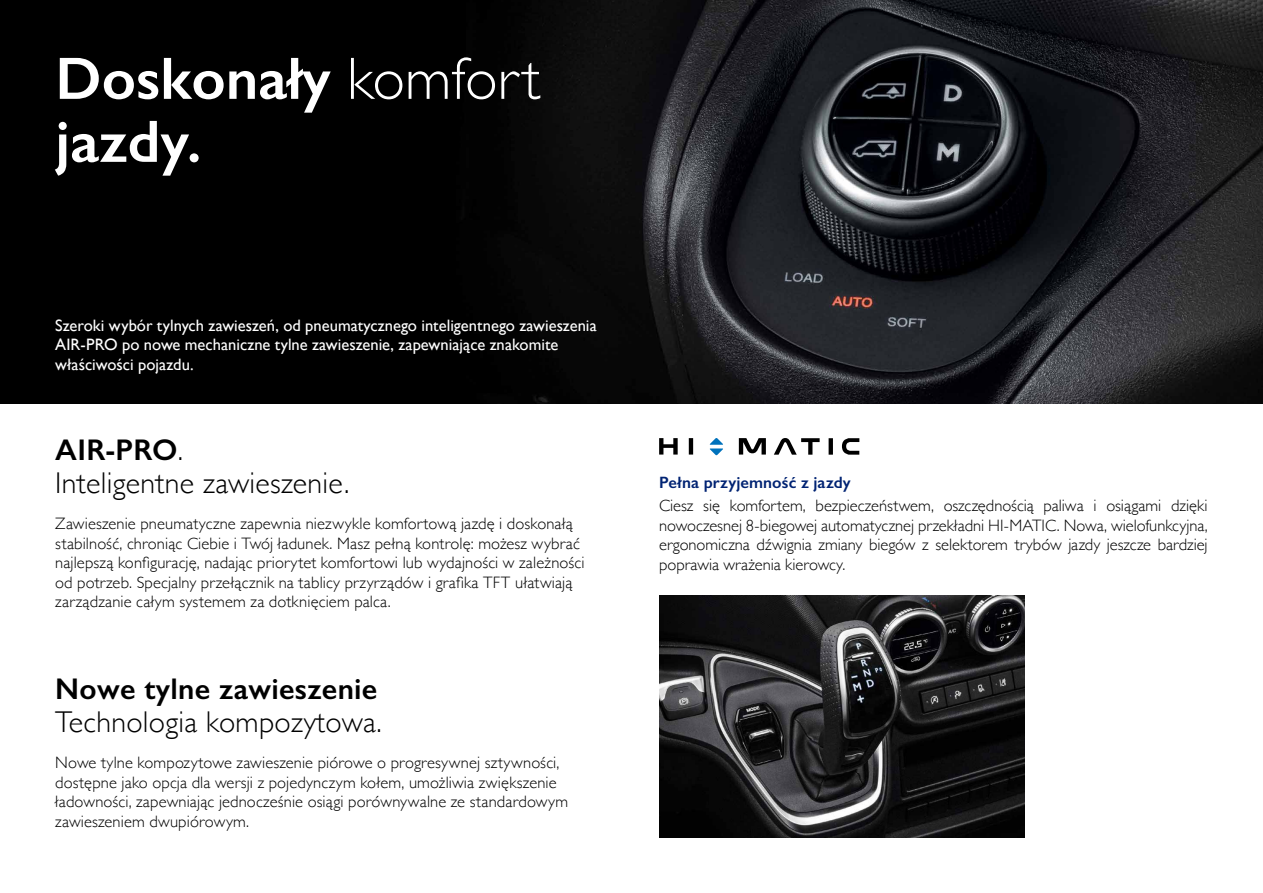
<style>
.page{position:relative;width:1263px;height:893px;background:#fff}
.page>*{position:absolute;margin:0;border:0;box-sizing:border-box;transform-origin:0 0}
.t1{font:600 60px/63px "Gill Sans";color:#fff}
.t2{font:300 30px/33px "Gill Sans";letter-spacing:.01em;color:#000}
.t3{font:600 30px "Gill Sans";letter-spacing:.01em;color:#000}
.t4{font:300 16.5px/19.5px "Gill Sans";letter-spacing:.01em;color:#000}
.t5{font:16.5px/19.5px "Gill Sans";color:#fff}
.t6{font:600 16.5px "Gill Sans";letter-spacing:.01em;color:#002373}
.s1{font-weight:300}
.s2{font-weight:600}
</style>
<div class="page">
<div style="left:0;top:0;width:1263px;height:404px;background:#000"></div>
<img style="left:534px;top:0;width:729px;height:404px">
<img style="left:659px;top:595px;width:366px;height:243px">
<svg style="left:659px;top:438px;width:200px;height:17px"></svg>
<h1 class="t1" style="left:55px;top:47px;width:487px">Doskonały <span class="s1">komfort </span>jazdy.</h1>
<p class="t5" style="left:55px;top:315px;width:543px">Szeroki wybór tylnych zawieszeń, od pneumatycznego inteligentnego zawieszenia<br>AIR-PRO po nowe mechaniczne tylne zawieszenie, zapewniające znakomite właściwości pojazdu.</p>
<h2 class="t2" style="left:55px;top:432px;width:296px"><span class="s2">AIR-PRO</span>.<br>Inteligentne zawieszenie.</h2>
<p class="t4" style="left:55px;top:513px;width:531px">Zawieszenie pneumatyczne zapewnia niezwykle komfortową jazdę i doskonałą stabilność, chroniąc Ciebie i Twój ładunek. Masz pełną kontrolę: możesz wybrać najlepszą konfigurację, nadając priorytet komfortowi lub wydajności w zależności od potrzeb. Specjalny przełącznik na tablicy przyrządów i grafika TFT ułatwiają zarządzanie całym systemem za dotknięciem palca.</p>
<h2 class="t3" style="left:55px;top:670px;width:324px">Nowe tylne zawieszenie</h2>
<h2 class="t2" style="left:55px;top:704px;width:328px">Technologia kompozytowa.</h2>
<p class="t4" style="left:55px;top:752px;width:514px">Nowe tylne kompozytowe zawieszenie piórowe o progresywnej sztywności, dostępne jako opcja dla wersji z pojedynczym kołem, umożliwia zwiększenie ładowności, zapewniając jednocześnie osiągi porównywalne ze standardowym zawieszeniem dwupiórowym.</p>
<p class="t6" style="left:659px;top:472px;width:193px">Pełna przyjemność z jazdy</p>
<p class="t4" style="left:659px;top:495px;width:550px;text-align:justify">Ciesz się komfortem, bezpieczeństwem, oszczędnością paliwa i osiągami dzięki nowoczesnej 8-biegowej automatycznej przekładni HI-MATIC. Nowa, wielofunkcyjna, ergonomiczna dźwignia zmiany biegów z selektorem trybów jazdy jeszcze bardziej poprawia wrażenia kierowcy.</p>
</div>
